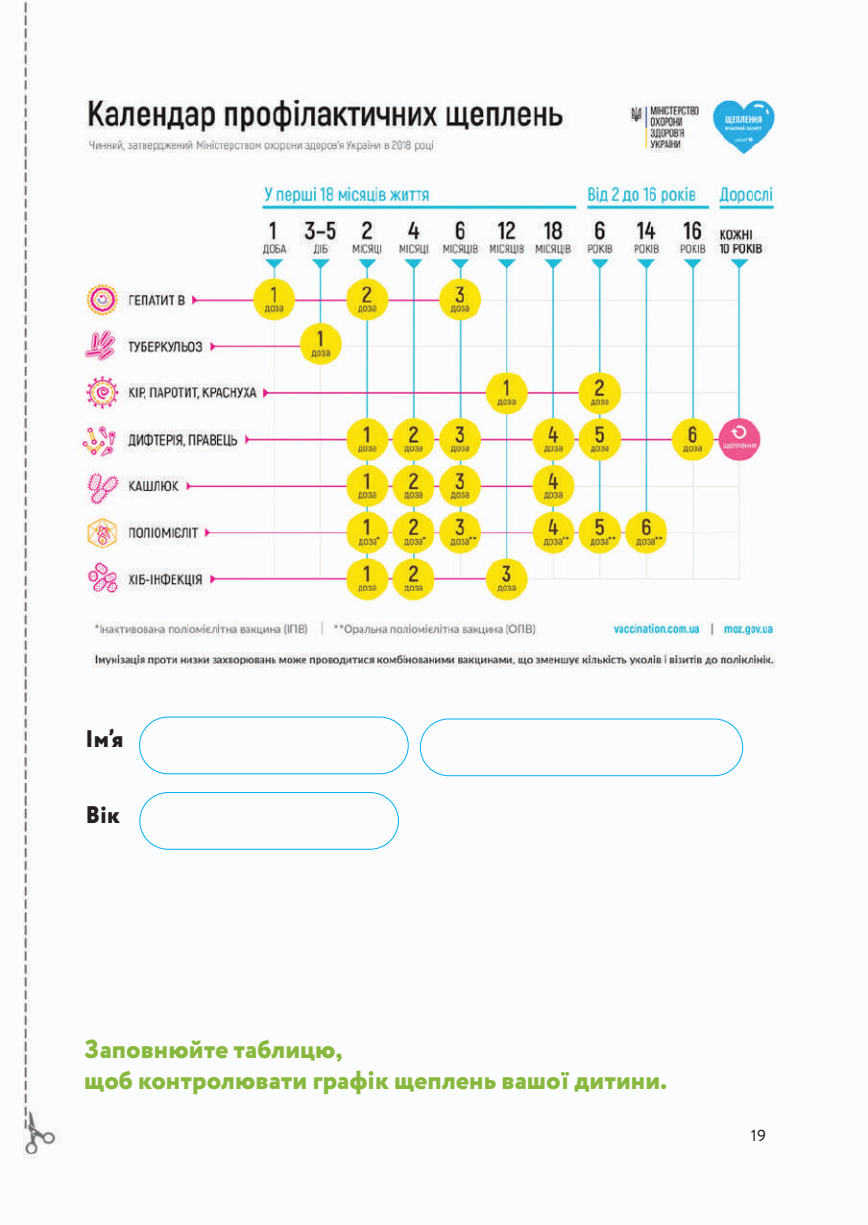
<style>
.page{position:relative;width:868px;height:1225px;background:#fff}
.page>*{position:absolute;margin:0;border:0;box-sizing:border-box;transform-origin:0 0}
.t1{font:800 26px/31.2px "Circe";color:#89b83e}
.t2{font:800 24px "Circe";color:#231f20}
.t3{font:16px "Circe";color:#231f20}
</style>
<div class="page">
<img style="left:23px;top:1px;width:753px;height:1158px">
<div style="left:139px;top:716px;width:269px;height:58px;border:1px solid #00aeef;border-radius:28px"></div>
<div style="left:420px;top:718px;width:323px;height:58px;border:1px solid #00aeef;border-radius:28px"></div>
<div style="left:139px;top:792px;width:260px;height:57px;border:1px solid #00aeef;border-radius:28px"></div>
<p class="t2" style="left:85px;top:723px;width:40px">Ім’я</p>
<p class="t2" style="left:85px;top:798px;width:36px">Вік</p>
<p class="t1" style="left:84px;top:1035px;width:584px">Заповнюйте таблицю,<br>щоб контролювати графік щеплень вашої дитини.</p>
<p class="t3" style="left:750px;top:1125px;width:16px">19</p>
</div>
